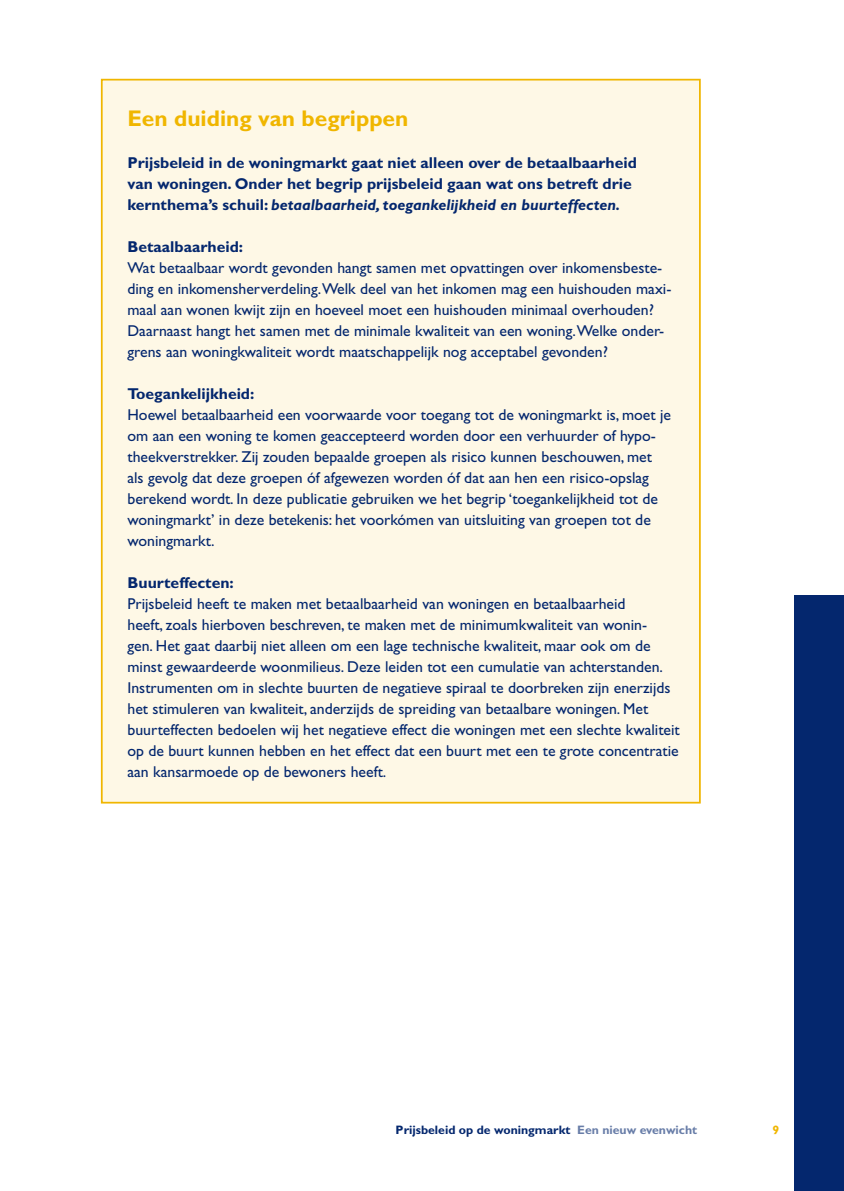
<style>
.page{position:relative;width:844px;height:1191px;background:#fff}
.page>*{position:absolute;margin:0;border:0;box-sizing:border-box;transform-origin:0 0}
.t1{font:700 22.75px "Gill Sans Std";color:#f0b600}
.t2{font:15.75px/21px "Gill Sans Std";color:#04276e}
.t3{font:700 15.75px/21px "Gill Sans Std";color:#04276e}
.t4{font:700 12.25px "Gill Sans Std";color:#04276e}
.t5{font:700 12.25px "Gill Sans Std";color:#f0b600}
.s1{font-style:italic}
.s2{color:#687da8}
</style>
<div class="page">
<div style="left:794px;top:595px;width:49px;height:596px;background:#04276e"></div>
<div style="left:102px;top:80px;width:597px;height:722px;background:#fef8e6"></div>
<h1 class="t1" style="left:127px;top:105px;width:282px">Een duiding van begrippen</h1>
<p class="t3" style="left:127px;top:152px;width:511px">Prijsbeleid in de woningmarkt gaat niet alleen over de betaalbaarheid van woningen. Onder het begrip prijsbeleid gaan wat ons betreft drie kernthema’s schuil: <span class="s1">betaalbaarheid, toegankelijkheid en buurteffecten.</span></p>
<p class="t3" style="left:127px;top:236px;width:117px">Betaalbaarheid:</p>
<p class="t2" style="left:127px;top:257px;width:545px">Wat betaalbaar wordt gevonden hangt samen met opvattingen over inkomensbeste&shy;ding en inkomensherverdeling.Welk deel van het inkomen mag een huishouden maxi&shy;maal aan wonen kwijt zijn en hoeveel moet een huishouden minimaal overhouden?<br>Daarnaast hangt het samen met de minimale kwaliteit van een woning.Welke onder&shy;grens aan woningkwaliteit wordt maatschappelijk nog acceptabel gevonden?</p>
<p class="t3" style="left:127px;top:383px;width:128px">Toegankelijkheid:</p>
<p class="t2" style="left:127px;top:404px;width:545px">Hoewel betaalbaarheid een voorwaarde voor toegang tot de woningmarkt is, moet je om aan een woning te komen geaccepteerd worden door een verhuurder of hypo&shy;theekverstrekker. Zij zouden bepaalde groepen als risico kunnen beschouwen, met als gevolg dat deze groepen óf afgewezen worden óf dat aan hen een risico-opslag berekend wordt. In deze publicatie gebruiken we het begrip ‘toegankelijkheid tot de woningmarkt’ in deze betekenis: het voorkómen van uitsluiting van groepen tot de woningmarkt.</p>
<p class="t3" style="left:127px;top:572px;width:108px">Buurteffecten:</p>
<p class="t2" style="left:127px;top:593px;width:553px">Prijsbeleid heeft te maken met betaalbaarheid van woningen en betaalbaarheid<br>heeft, zoals hierboven beschreven, te maken met de minimumkwaliteit van wonin-<br>gen. Het gaat daarbij niet alleen om een lage technische kwaliteit, maar ook om de minst gewaardeerde woonmilieus. Deze leiden tot een cumulatie van achterstanden.<br>Instrumenten om in slechte buurten de negatieve spiraal te doorbreken zijn enerzijds het stimuleren van kwaliteit, anderzijds de spreiding van betaalbare woningen. Met buurteffecten bedoelen wij het negatieve effect die woningen met een slechte kwaliteit op de buurt kunnen hebben en het effect dat een buurt met een te grote concentratie aan kansarmoede op de bewoners heeft.</p>
<p class="t4" style="left:395px;top:1123px;width:303px">Prijsbeleid op de woningmarkt <span class="s2">Een nieuw evenwicht</span></p>
<p class="t5" style="left:772px;top:1123px;width:8px">9</p>
</div>
